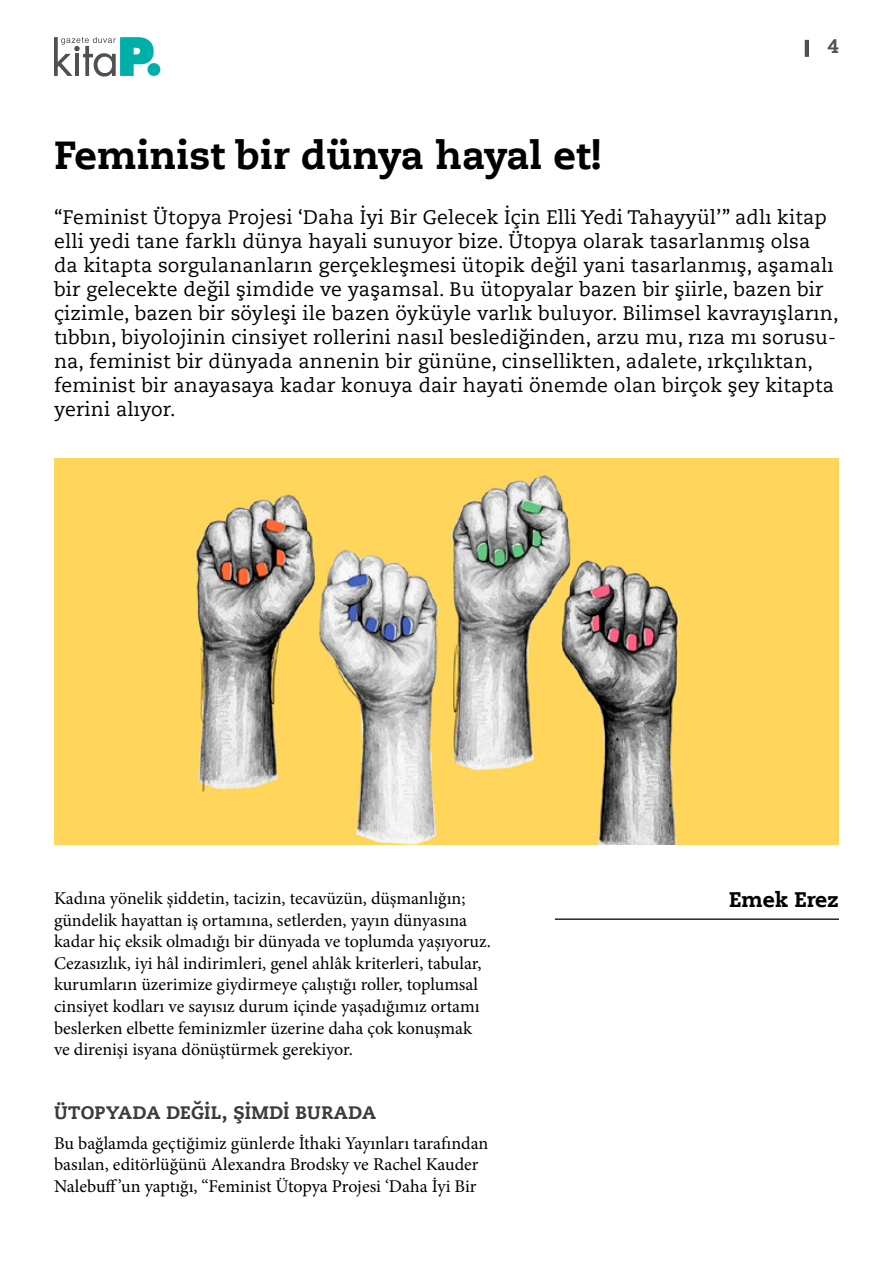
<style>
.page{position:relative;width:893px;height:1263px;background:#fff}
.page>*{position:absolute;margin:0;border:0;box-sizing:border-box;transform-origin:0 0}
.t1{font:700 39px "Caecilia LT Std Roman";color:#000}
.t2{font:700 21px "Caecilia LT Std Roman";color:#000}
.t3{font:500 21px "Pridi";color:#515150}
.t4{font:19.5px/24px "Caecilia LT Std Roman";letter-spacing:.01em;color:#000}
.t5{font:18px/21.6px "Minion Pro";color:#000}
.t6{font:700 18px "Caecilia LT Std Roman";letter-spacing:.015em;color:#3c3c3b}
</style>
<div class="page">
<svg style="left:54px;top:37px;width:100px;height:40px"></svg>
<div style="left:147px;top:63px;width:13px;height:13px;background:#00afaa;border-radius:50%"></div>
<hr style="left:805px;top:40px;width:4px;height:17px;background:#505050">
<img style="left:54px;top:458px;width:785px;height:386px">
<hr style="left:555px;top:918px;width:284px;height:2px;background:#000">
<p class="t3" style="left:827px;top:31px;width:13px">4</p>
<h1 class="t1" style="left:54px;top:130px;width:549px">Feminist bir dünya hayal et!</h1>
<p class="t4" style="left:54px;top:205px;width:786px">“Feminist Ütopya Projesi ‘Daha İyi Bir Gelecek İçin Elli Yedi Tahayyül’” adlı kitap elli yedi tane farklı dünya hayali sunuyor bize. Ütopya olarak tasarlanmış olsa da kitapta sorgulananların gerçekleşmesi ütopik değil yani tasarlanmış, aşamalı bir gelecekte değil şimdide ve yaşamsal. Bu ütopyalar bazen bir şiirle, bazen bir çizimle, bazen bir söyleşi ile bazen öyküyle varlık buluyor. Bilimsel kavrayışların, tıbbın, biyolojinin cinsiyet rollerini nasıl beslediğinden, arzu mu, rıza mı sorusu&shy;na, feminist bir dünyada annenin bir gününe, cinsellikten, adalete, ırkçılıktan, feminist bir anayasaya kadar konuya dair hayati önemde olan birçok şey kitapta yerini alıyor.</p>
<p class="t5" style="left:54px;top:887px;width:413px">Kadına yönelik şiddetin, tacizin, tecavüzün, düşmanlığın;</p>
<p class="t2" style="left:729px;top:886px;width:111px">Emek Erez</p>
<p class="t5" style="left:54px;top:909px;width:438px">gündelik hayattan iş ortamına, setlerden, yayın dünyasına kadar hiç eksik olmadığı bir dünyada ve toplumda yaşıyoruz.<br>Cezasızlık, iyi hâl indirimleri, genel ahlâk kriterleri, tabular, kurumların üzerimize giydirmeye çalıştığı roller, toplumsal cinsiyet kodları ve sayısız durum içinde yaşadığımız ortamı beslerken elbette feminizmler üzerine daha çok konuşmak ve direnişi isyana dönüştürmek gerekiyor.</p>
<p class="t6" style="left:54px;top:1101px;width:324px">ÜTOPYADA DEĞİL, ŞİMDİ BURADA</p>
<p class="t5" style="left:54px;top:1132px;width:436px">Bu bağlamda geçtiğimiz günlerde İthaki Yayınları tarafından basılan, editörlüğünü Alexandra Brodsky ve Rachel Kauder<br>Nalebuff’un yaptığı, “Feminist Ütopya Projesi ‘Daha İyi Bir</p>
</div>
